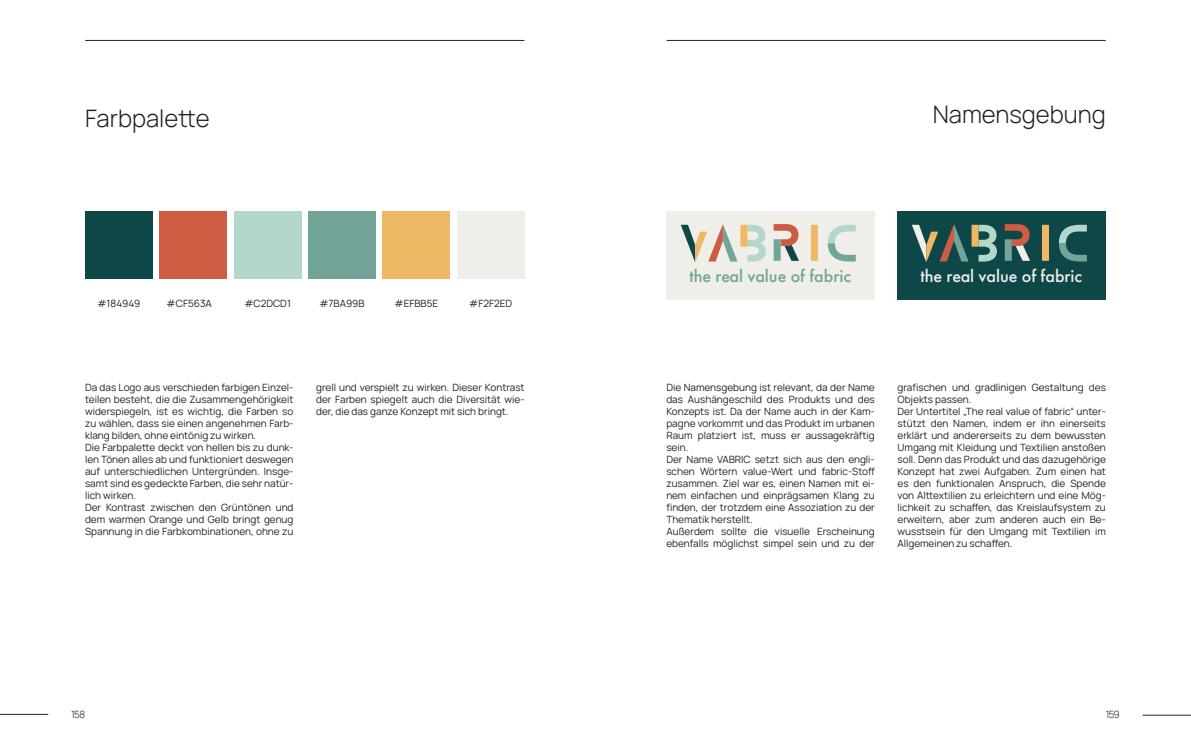
<style>
.page{position:relative;width:1191px;height:738px;background:#fff}
.page>*{position:absolute;margin:0;border:0;box-sizing:border-box;transform-origin:0 0}
.Seitenüberschrift{font:300 24px "Manrope";color:#231f20}
.t1{font:500 18.1px "Futura PT";color:#72a598}
.t2{font:500 18.1px "Futura PT";color:#efeee8}
.Text{font:10px/12px "Manrope";color:#231f20;text-align:justify}
.t3{font:300 10px "Manrope";letter-spacing:-.08em;color:#231f20}
</style>
<div class="page">
<hr style="left:0;top:713px;width:48px;height:1px;background:#231f20">
<hr style="left:1143px;top:714px;width:48px;height:1px;background:#231f20">
<hr style="left:86px;top:40px;width:438px;height:1px;background:#231f20">
<hr style="left:667px;top:40px;width:438px;height:1px;background:#231f20">
<div style="left:85px;top:211px;width:68px;height:67px;background:#0e4747"></div>
<div style="left:159px;top:211px;width:68px;height:67px;background:#ce5c43"></div>
<div style="left:234px;top:211px;width:67px;height:67px;background:#b4d7cc"></div>
<div style="left:308px;top:211px;width:68px;height:67px;background:#72a598"></div>
<div style="left:382px;top:211px;width:68px;height:67px;background:#eeb864"></div>
<div style="left:457px;top:211px;width:67px;height:67px;background:#efeee8"></div>
<div style="left:666px;top:211px;width:208px;height:88px;background:#efeee8"></div>
<svg style="left:811px;top:225px;width:7px;height:35px"></svg>
<svg style="left:773px;top:224px;width:26px;height:37px"></svg>
<svg style="left:681px;top:224px;width:85px;height:37px"></svg>
<svg style="left:827px;top:224px;width:28px;height:37px"></svg>
<div style="left:897px;top:211px;width:209px;height:88px;background:#0e4747"></div>
<svg style="left:1042px;top:225px;width:7px;height:35px"></svg>
<svg style="left:1004px;top:224px;width:26px;height:37px"></svg>
<svg style="left:912px;top:224px;width:85px;height:37px"></svg>
<svg style="left:1058px;top:224px;width:28px;height:37px"></svg>
<p class="Seitenüberschrift" style="left:85px;top:101px;width:126px">Farbpalette</p>
<p class="Seitenüberschrift" style="left:932px;top:97px;width:175px">Namensgebung</p>
<h2 class="t1" style="left:689px;top:264px;width:163px">the real value of fabric</h2>
<h2 class="t2" style="left:920px;top:264px;width:163px">the real value of fabric</h2>
<p class="Text" style="left:97px;top:296px;width:44px">#184949</p>
<p class="Text" style="left:167px;top:296px;width:47px">#CF563A</p>
<p class="Text" style="left:244px;top:296px;width:48px">#C2DCD1</p>
<p class="Text" style="left:319px;top:296px;width:47px">#7BA99B</p>
<p class="Text" style="left:394px;top:296px;width:45px">#EFBB5E</p>
<p class="Text" style="left:469px;top:296px;width:45px">#F2F2ED</p>
<p class="Text" style="left:85px;top:380px;width:210px">Da das Logo aus verschieden farbigen Einzel&shy;teilen besteht, die die Zusammengehörigkeit widerspiegeln, ist es wichtig, die Farben so zu wählen, dass sie einen angenehmen Farb&shy;klang bilden, ohne eintönig zu wirken.</p>
<p class="Text" style="left:85px;top:440px;width:210px">Die Farbpalette deckt von hellen bis zu dunk&shy;len Tönen alles ab und funktioniert deswegen auf unterschiedlichen Untergründen. Insge&shy;samt sind es gedeckte Farben, die sehr natür&shy;lich wirken.</p>
<p class="Text" style="left:85px;top:500px;width:210px">Der Kontrast zwischen den Grüntönen und dem warmen Orange und Gelb bringt genug Spannung in die Farbkombinationen, ohne zu</p>
<p class="Text" style="left:316px;top:380px;width:210px">grell und verspielt zu wirken. Dieser Kontrast der Farben spiegelt auch die Diversität wie&shy;der, die das ganze Konzept mit sich bringt.</p>
<p class="Text" style="left:666px;top:380px;width:210px">Die Namensgebung ist relevant, da der Name das Aushängeschild des Produkts und des Konzepts ist. Da der Name auch in der Kam&shy;pagne vorkommt und das Produkt im urbanen Raum platziert ist, muss er aussagekräftig sein.</p>
<p class="Text" style="left:666px;top:452px;width:210px">Der Name VABRIC setzt sich aus den engli&shy;schen Wörtern value-Wert und fabric-Stoff zusammen. Ziel war es, einen Namen mit ei&shy;nem einfachen und einprägsamen Klang zu finden, der trotzdem eine Assoziation zu der Thematik herstellt.</p>
<p class="Text" style="left:666px;top:524px;width:210px">Außerdem sollte die visuelle Erscheinung ebenfalls möglichst simpel sein und zu der</p>
<p class="Text" style="left:897px;top:380px;width:210px">grafischen und gradlinigen Gestaltung des<br>Objekts passen.</p>
<p class="Text" style="left:897px;top:404px;width:210px">Der Untertitel „The real value of fabric“ unter&shy;stützt den Namen, indem er ihn einerseits erklärt und andererseits zu dem bewussten Umgang mit Kleidung und Textilien anstoßen soll. Denn das Produkt und das dazugehörige Konzept hat zwei Aufgaben. Zum einen hat es den funktionalen Anspruch, die Spende von Alttextilien zu erleichtern und eine Mög&shy;lichkeit zu schaffen, das Kreislaufsystem zu erweitern, aber zum anderen auch ein Be&shy;wusstsein für den Umgang mit Textilien im Allgemeinen zu schaffen.</p>
<p class="t3" style="left:71px;top:706px;width:15px">158</p>
<p class="t3" style="left:1106px;top:706px;width:15px">159</p>
</div>
